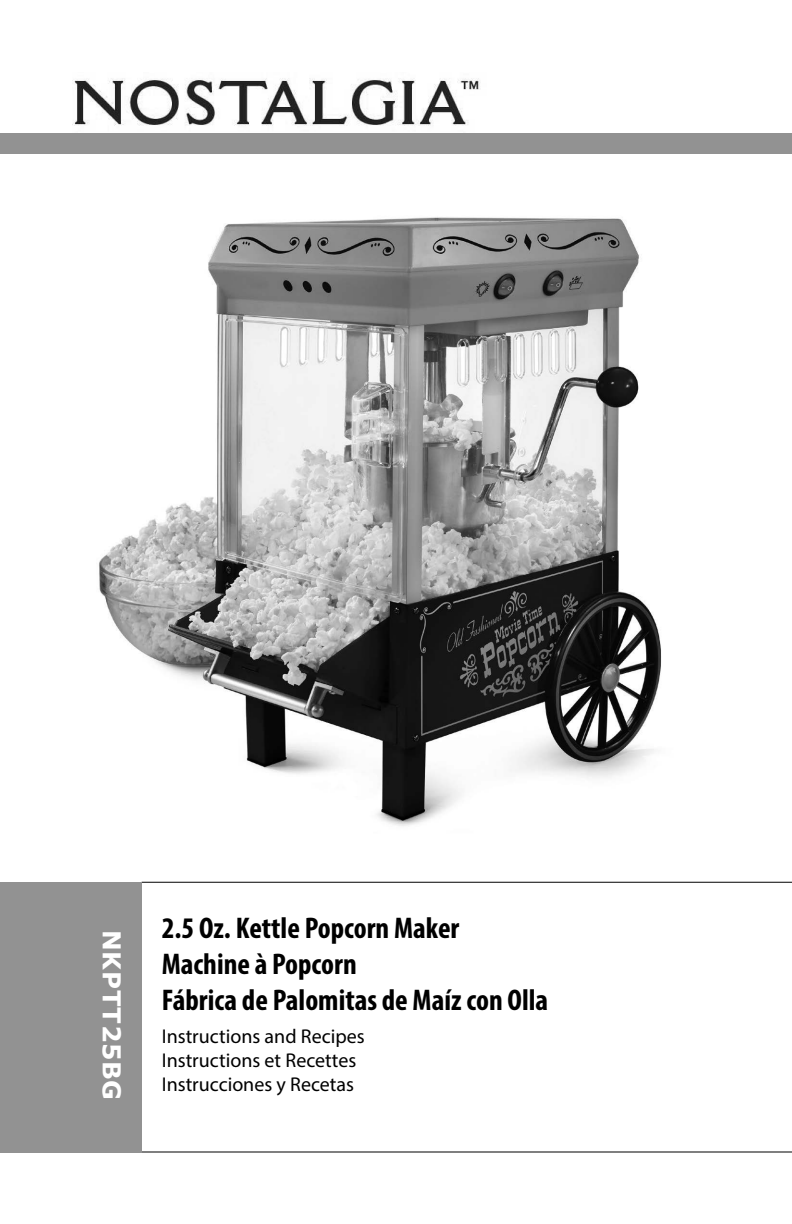
<style>
.page{position:relative;width:792px;height:1224px;background:#fff}
.page>*{position:absolute;margin:0;border:0;box-sizing:border-box;transform-origin:0 0}
.t1{font:700 condensed 30px/36px "Myriad Pro";color:#000}
.t2{font:700 24.4px "Verdana";letter-spacing:.03em;color:#fff}
.t3{font:20px/24px "Myriad Pro";color:#000}
</style>
<div class="page">
<hr style="left:142px;top:1152px;width:650px;height:1px;background:#000">
<hr style="left:142px;top:882px;width:650px;height:1px;background:#000">
<div style="left:0;top:882px;width:142px;height:270px;background:#929292"></div>
<img style="left:72px;top:78px;width:416px;height:56px">
<div style="left:0;top:134px;width:792px;height:20px;background:#929292"></div>
<img style="left:99px;top:217px;width:562px;height:609px">
<p class="t2" style="left:129px;top:930px;width:172px;rotate:90deg">NKPTT25BG</p>
<p class="t1" style="left:162px;top:910px;width:388px">2.5 Oz. Kettle Popcorn Maker<br>Machine à Popcorn<br>Fábrica de Palomitas de Maíz con Olla</p>
<p class="t3" style="left:162px;top:1024px;width:205px">Instructions and Recipes<br>Instructions et Recettes<br>Instrucciones y Recetas</p>
</div>
